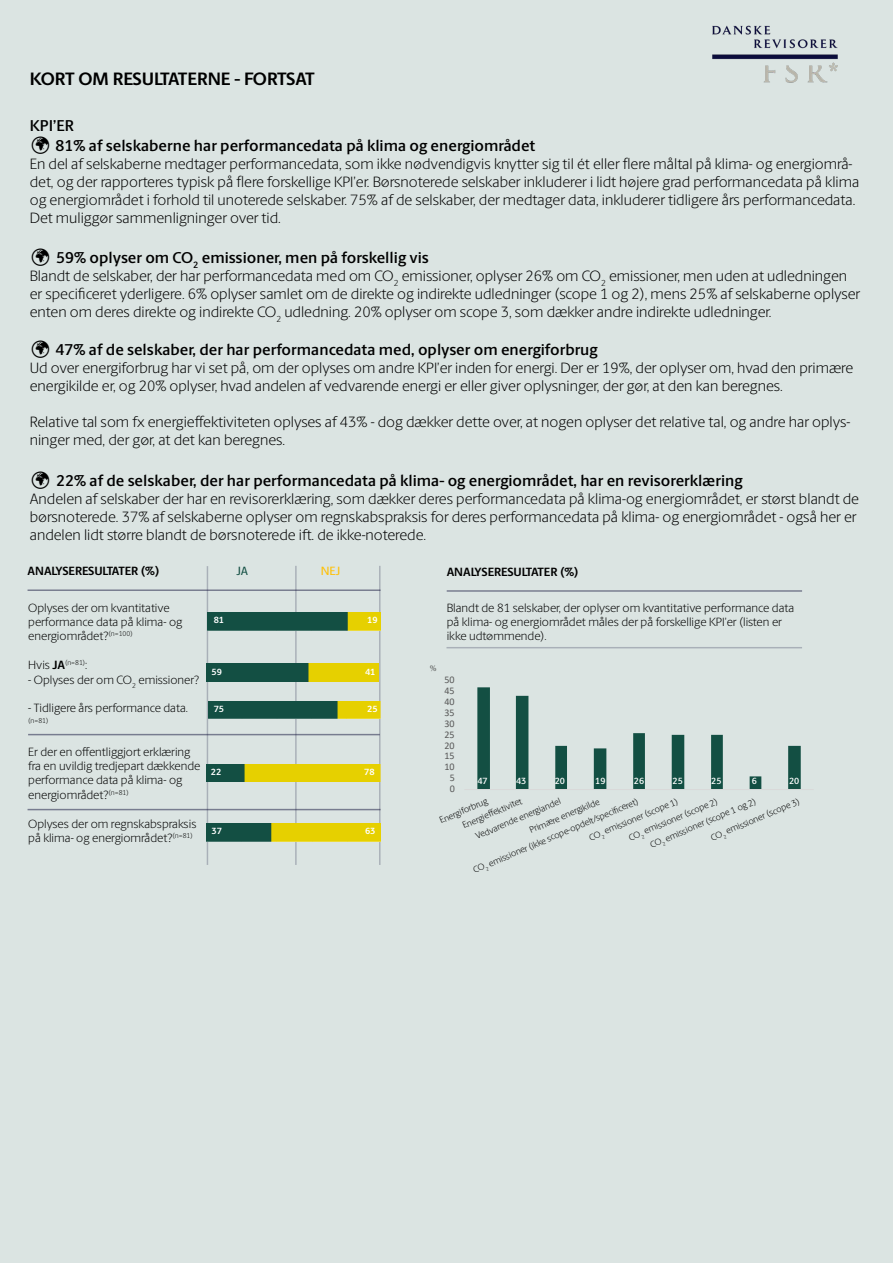
<style>
.page{position:relative;width:893px;height:1263px;background:#dbe4e2}
.page>*{position:absolute;margin:0;border:0;box-sizing:border-box;transform-origin:0 0}
.t1{font:700 18px "Berling Sans";letter-spacing:-.01em;color:#000}
.t2{font:600 15.75px/19.8px "Berling Sans";color:#000}
.t3{font:300 15px/18px "Berling Sans";color:#000}
.t4{font:300 12px/14.4px "Berling Sans";color:#000}
.t5{font:700 12px "Berling Sans";color:#000}
.t6{font:500 12px "Berling Sans";color:#ffc004}
.t7{font:500 12px "Berling Sans";color:#134f43}
.t8{font:10.2px "Calibri";letter-spacing:-.005em;color:#595959}
.t9{font:300 9px/13.4px "Berling Sans";color:#000}
.t10{font:700 9px "Berling Sans";color:#fff}
.t11{font:600 9px "Berling Sans";color:#fff}
.t12{font:9px "Minion Pro";color:#525252}
.t13{font:300 7.05px "Berling Sans";color:#000}
.s1{font-size:12px}
.s2{font-weight:700;font-size:12px}
</style>
<div class="page">
<img style="left:712px;top:25px;width:126px;height:58px">
<hr style="left:28px;top:589px;width:353px;height:2px;background:#14143c">
<hr style="left:207px;top:566px;width:1px;height:299px;background:#14143c">
<hr style="left:295px;top:566px;width:2px;height:299px;background:#14143c">
<hr style="left:379px;top:566px;width:2px;height:299px;background:#14143c">
<hr style="left:447px;top:590px;width:355px;height:2px;background:#14143c">
<hr style="left:446px;top:647px;width:356px;height:1px;background:#14143c">
<hr style="left:28px;top:734px;width:352px;height:1px;background:#14143c">
<hr style="left:28px;top:809px;width:353px;height:1px;background:#14143c">
<img style="left:208px;top:612px;width:172px;height:18px">
<img style="left:209px;top:701px;width:172px;height:18px">
<img style="left:207px;top:664px;width:172px;height:17px">
<img style="left:207px;top:764px;width:174px;height:17px">
<img style="left:207px;top:823px;width:173px;height:18px">
<svg style="left:477px;top:687px;width:324px;height:102px"></svg>
<hr style="left:464px;top:789px;width:350px;height:1px;background:#d9d9d9">
<p class="t1" style="left:30px;top:67px;width:286px">KORT OM RESULTATERNE - FORTSAT</p>
<p class="t2" style="left:56px;top:116px;width:481px;text-indent:-26px">KPI’ER<br>81% af selskaberne har performancedata på klima og energiområdet</p>
<p class="t3" style="left:30px;top:154px;width:831px">En del af selskaberne medtager performancedata, som ikke nødvendigvis knytter sig til ét eller flere måltal på klima- og energiområ&shy;det, og der rapporteres typisk på flere forskellige KPI’er. Børsnoterede selskaber inkluderer i lidt højere grad performancedata på klima og energiområdet i forhold til unoterede selskaber. 75% af de selskaber, der medtager data, inkluderer tidligere års performancedata.<br>Det muliggør sammenligninger over tid.</p>
<p class="t2" style="left:56px;top:248px;width:374px">59% oplyser om CO<sub>2</sub> emissioner, men på forskellig vis</p>
<p class="t3" style="left:30px;top:267px;width:832px">Blandt de selskaber, der har performancedata med om CO<sub>2</sub> emissioner, oplyser 26% om CO<sub>2</sub> emissioner, men uden at udledningen er specificeret yderligere. 6% oplyser samlet om de direkte og indirekte udledninger (scope 1 og 2), mens 25% af selskaberne oplyser enten om deres direkte og indirekte CO<sub>2</sub> udledning. 20% oplyser om scope 3, som dækker andre indirekte udledninger.</p>
<p class="t2" style="left:56px;top:340px;width:543px">47% af de selskaber, der har performancedata med, oplyser om energiforbrug</p>
<p class="t3" style="left:30px;top:359px;width:825px">Ud over energiforbrug har vi set på, om der oplyses om andre KPI’er inden for energi. Der er 19%, der oplyser om, hvad den primære energikilde er, og 20% oplyser, hvad andelen af vedvarende energi er eller giver oplysninger, der gør, at den kan beregnes.</p>
<p class="t3" style="left:30px;top:413px;width:822px">Relative tal som fx energieffektiviteten oplyses af 43% - dog dækker dette over, at nogen oplyser det relative tal, og andre har oplys&shy;ninger med, der gør, at det kan beregnes.</p>
<p class="t2" style="left:56px;top:470px;width:688px">22% af de selskaber, der har performancedata på klima- og energiområdet, har en revisorerklæring</p>
<p class="t3" style="left:30px;top:489px;width:831px;line-height:18.5px">Andelen af selskaber der har en revisorerklæring, som dækker deres performancedata på klima-og energiområdet, er størst blandt de børsnoterede. 37% af selskaberne oplyser om regnskabspraksis for deres performancedata på klima- og energiområdet - også her er andelen lidt større blandt de børsnoterede ift. de ikke-noterede.</p>
<p class="t5" style="left:28px;top:564px;width:133px">ANALYSERESULTATER (%)</p>
<p class="t7" style="left:236px;top:564px;width:13px">JA</p>
<p class="t6" style="left:321px;top:564px;width:21px">NEJ</p>
<p class="t5" style="left:447px;top:564px;width:133px">ANALYSERESULTATER (%)</p>
<p class="t4" style="left:28px;top:600px;width:156px">Oplyses der om kvantitative performance data på klima- og energiområdet?<sup>(n=100)</sup></p>
<p class="t13" style="left:28px;top:658px;width:61px"><span class="s1">Hvis</span> <span class="s2">JA</span>(n=81)<span class="s1">:</span></p>
<p class="t4" style="left:28px;top:672px;width:173px">- Oplyses der om CO<sub>2</sub> emissioner?</p>
<p class="t4" style="left:28px;top:701px;width:161px">- Tidligere års performance data.</p>
<p class="t13" style="left:28px;top:716px;width:22px">(n=81)</p>
<p class="t4" style="left:28px;top:744px;width:174px">Er der en offentliggjort erklæring fra en uvildig tredjepart dækkende performance data på klima- og energiområdet?<sup>(n=81)</sup></p>
<p class="t4" style="left:28px;top:816px;width:170px">Oplyses der om regnskabspraksis på klima- og energiområdet?<sup>(n=81)</sup></p>
<p class="t10" style="left:214px;top:614px;width:12px">81</p>
<p class="t10" style="left:367px;top:614px;width:12px">19</p>
<p class="t10" style="left:212px;top:666px;width:12px">59</p>
<p class="t10" style="left:365px;top:666px;width:12px">41</p>
<p class="t10" style="left:214px;top:703px;width:12px">75</p>
<p class="t10" style="left:367px;top:703px;width:12px">25</p>
<p class="t10" style="left:211px;top:766px;width:12px">22</p>
<p class="t10" style="left:364px;top:766px;width:12px">78</p>
<p class="t10" style="left:212px;top:826px;width:12px">37</p>
<p class="t10" style="left:365px;top:826px;width:12px">63</p>
<p class="t4" style="left:447px;top:600px;width:349px">Blandt de 81 selskaber, der oplyser om kvantitative performance data på klima- og energiområdet måles der på forskellige KPI’er (listen er ikke udtømmende).</p>
<p class="t12" style="left:430px;top:662px;width:8px">%</p>
<p class="t8" style="left:445px;top:673px;width:12px">50</p>
<p class="t8" style="left:445px;top:684px;width:12px">45</p>
<p class="t8" style="left:445px;top:694px;width:12px">40</p>
<p class="t8" style="left:445px;top:705px;width:12px">35</p>
<p class="t8" style="left:445px;top:716px;width:12px">30</p>
<p class="t8" style="left:445px;top:727px;width:12px">25</p>
<p class="t8" style="left:445px;top:738px;width:12px">20</p>
<p class="t8" style="left:445px;top:749px;width:12px">15</p>
<p class="t8" style="left:445px;top:760px;width:12px">10</p>
<p class="t8" style="left:450px;top:771px;width:7px">5</p>
<p class="t8" style="left:450px;top:782px;width:7px">0</p>
<p class="t11" style="left:477px;top:776px;width:12px">47</p>
<p class="t11" style="left:516px;top:776px;width:12px">43</p>
<p class="t11" style="left:555px;top:776px;width:12px">20</p>
<p class="t11" style="left:595px;top:776px;width:12px">19</p>
<p class="t11" style="left:634px;top:776px;width:12px">26</p>
<p class="t11" style="left:673px;top:776px;width:12px">25</p>
<p class="t11" style="left:711px;top:776px;width:12px">25</p>
<p class="t11" style="left:752px;top:776px;width:7px">6</p>
<p class="t11" style="left:789px;top:776px;width:12px">20</p>
<p class="t9" style="left:471px;top:864px;width:180px;rotate:-23deg">CO<sub>2</sub> emissioner (ikke scope-opdelt/specifi ceret)</p>
<p class="t9" style="left:648px;top:839px;width:116px;rotate:-23deg">CO<sub>2</sub> emissioner (scope 1 og 2)</p>
<p class="t9" style="left:587px;top:832px;width:97px;rotate:-23deg">CO<sub>2</sub> emissioner (scope 1)</p>
<p class="t9" style="left:627px;top:832px;width:97px;rotate:-23deg">CO<sub>2</sub> emissioner (scope 2)</p>
<p class="t9" style="left:709px;top:832px;width:97px;rotate:-23deg">CO<sub>2</sub> emissioner (scope 3)</p>
<p class="t9" style="left:473px;top:830px;width:93px;rotate:-23deg">Vedvarende energiandel</p>
<p class="t9" style="left:455px;top:807px;width:65px;text-indent:-19px;rotate:-23deg">Energiforbrug<br>Energieff ektivitet</p>
<p class="t9" style="left:527px;top:824px;width:77px;rotate:-23deg">Primære energikilde</p>
</div>
